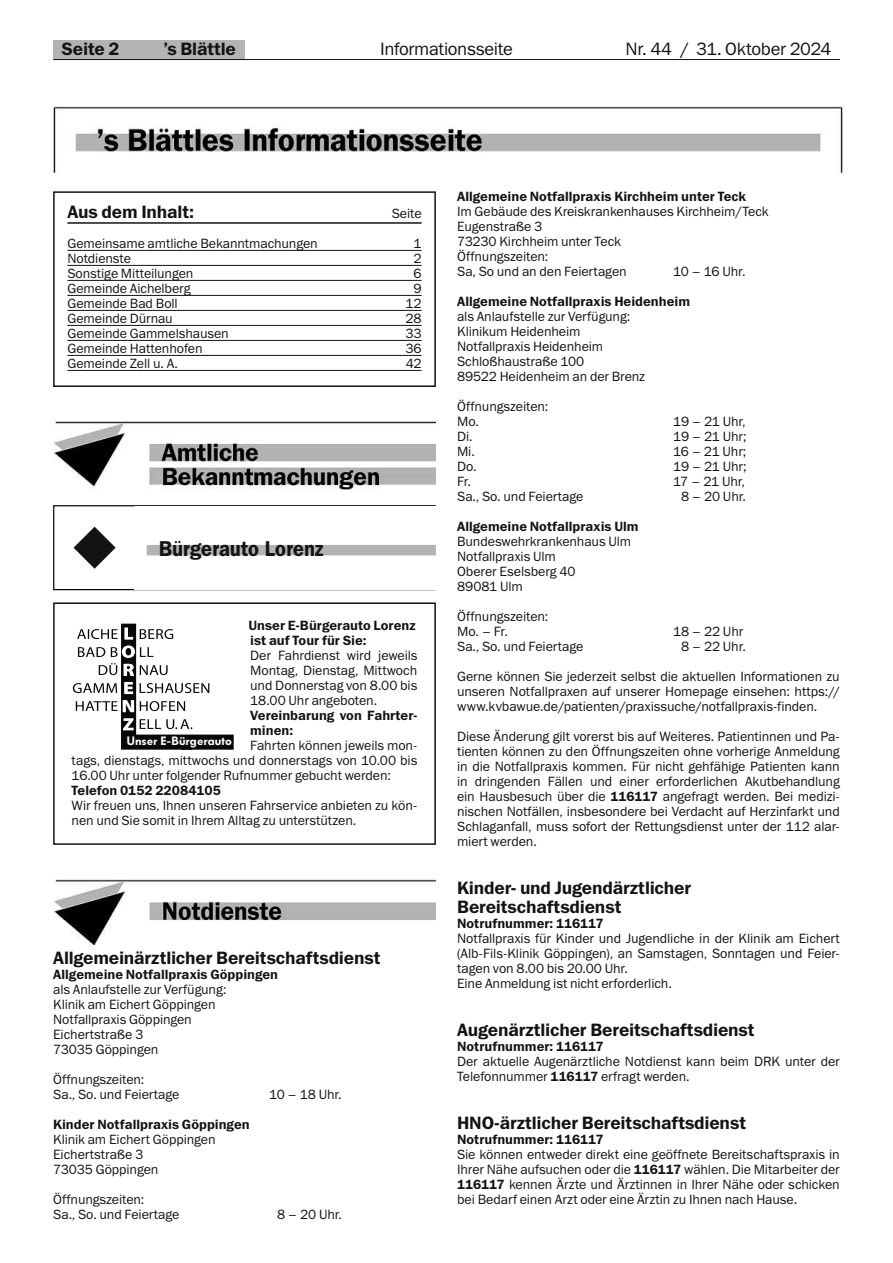
<style>
.page{position:relative;width:893px;height:1263px;background:#fff}
.page>*{position:absolute;margin:0;border:0;box-sizing:border-box;transform-origin:0 0}
.t1{font:21px "Fra Dem";letter-spacing:.03em;color:#121414;scale:.93 1}
.t2{font:18px/19.5px "Franklin Gothic Demi ITC";letter-spacing:-.01em;color:#121414}
.t3{font:18px "Franklin Gothic Book ITC";letter-spacing:-.02em;color:#121414}
.t4{font:13.5px/15px "Franklin Gothic Book ITC";letter-spacing:-.005em;color:#121414}
.t5{font:13.5px/15px "Franklin Gothic Demi ITC";color:#121414}
.t6{font:12px "Fut Dem Bol";letter-spacing:.035em;color:#fff}
.s1{font-family:"Franklin Gothic Demi ITC"}
</style>
<div class="page">
<div style="left:53px;top:40px;width:191px;height:20px;background:#b3b3b3"></div>
<hr style="left:53px;top:59px;width:787px;height:1px;background:#121414">
<hr style="left:67px;top:222px;width:355px;height:2px;background:#121414">
<hr style="left:67px;top:250px;width:355px;height:1px;background:#121414">
<hr style="left:67px;top:265px;width:355px;height:1px;background:#121414">
<hr style="left:67px;top:280px;width:355px;height:1px;background:#121414">
<hr style="left:67px;top:295px;width:355px;height:1px;background:#121414">
<hr style="left:67px;top:310px;width:355px;height:1px;background:#121414">
<hr style="left:67px;top:325px;width:355px;height:1px;background:#121414">
<hr style="left:67px;top:340px;width:355px;height:1px;background:#121414">
<hr style="left:67px;top:355px;width:355px;height:1px;background:#121414">
<hr style="left:67px;top:370px;width:355px;height:1px;background:#121414">
<div style="left:53px;top:191px;width:383px;height:196px;border:2px solid #121414"></div>
<img style="left:53px;top:421px;width:383px;height:69px">
<div style="left:53px;top:505px;width:383px;height:85px;border:1px solid #000"></div>
<div style="left:134px;top:506px;width:302px;height:84px;background:#fff"></div>
<div style="left:147px;top:545px;width:289px;height:10px;background:#b3b3b3"></div>
<svg style="left:74px;top:527px;width:42px;height:42px"></svg>
<svg style="left:73px;top:624px;width:161px;height:126px"></svg>
<div style="left:182px;top:739px;width:10px;height:10px;background:#080808"></div>
<div style="left:182px;top:739px;width:10px;height:11px;border:1px solid #080808"></div>
<div style="left:53px;top:602px;width:383px;height:243px;border:2px solid #121414"></div>
<img style="left:53px;top:880px;width:383px;height:64px">
<img style="left:53px;top:106px;width:790px;height:67px">
<h2 class="t2" style="left:62px;top:39px;width:59px">Seite 2</h2>
<h2 class="t2" style="left:163px;top:39px;width:74px">’s Blättle</h2>
<h2 class="t3" style="left:626px;top:38px;width:207px">Nr. 44 / 31. Oktober 2024</h2>
<h2 class="t3" style="left:380px;top:38px;width:134px">Informationsseite</h2>
<h2 class="t2" style="left:67px;top:202px;width:128px">Aus dem Inhalt:</h2>
<p class="t4" style="left:392px;top:206px;width:31px">Seite</p>
<p class="t4" style="left:67px;top:236px;width:252px">Gemeinsame amtliche Bekanntmachungen</p>
<p class="t4" style="left:413px;top:236px;width:10px">1</p>
<p class="t4" style="left:67px;top:251px;width:65px">Notdienste</p>
<p class="t4" style="left:413px;top:251px;width:10px">2</p>
<p class="t4" style="left:67px;top:266px;width:128px">Sonstige Mitteilungen</p>
<p class="t4" style="left:413px;top:266px;width:10px">6</p>
<p class="t4" style="left:67px;top:281px;width:125px">Gemeinde Aichelberg</p>
<p class="t4" style="left:413px;top:281px;width:10px">9</p>
<p class="t4" style="left:67px;top:296px;width:112px">Gemeinde Bad Boll</p>
<p class="t4" style="left:405px;top:296px;width:18px">12</p>
<p class="t4" style="left:67px;top:311px;width:107px">Gemeinde Dürnau</p>
<p class="t4" style="left:406px;top:311px;width:18px">28</p>
<p class="t4" style="left:67px;top:326px;width:163px">Gemeinde Gammelshausen</p>
<p class="t4" style="left:405px;top:326px;width:18px">33</p>
<p class="t4" style="left:67px;top:341px;width:137px">Gemeinde Hattenhofen</p>
<p class="t4" style="left:405px;top:341px;width:18px">36</p>
<p class="t4" style="left:67px;top:356px;width:112px">Gemeinde Zell u. A.</p>
<p class="t4" style="left:406px;top:356px;width:17px">42</p>
<h1 class="t1" style="left:159px;top:536px;width:178px">Bürgerauto Lorenz</h1>
<p class="t5" style="left:248px;top:618px;width:169px">Unser E-Bürgerauto Lorenz ist auf Tour für Sie:</p>
<p class="t4" style="left:250px;top:648px;width:169px;text-align:justify">Der Fahrdienst wird jeweils Montag, Dienstag, Mittwoch und Donnerstag von 8.00 bis 18.00 Uhr angeboten.</p>
<p class="t5" style="left:250px;top:708px;width:169px">Vereinbarung von Fahrter&shy;minen:</p>
<p class="t4" style="left:72px;top:738px;width:347px;text-align:justify;text-indent:179px">Fahrten können jeweils mon&shy;tags, dienstags, mittwochs und donnerstags von 10.00 bis 16.00 Uhr unter folgender Rufnummer gebucht werden:</p>
<p class="t5" style="left:72px;top:783px;width:151px">Telefon 0152 22084105</p>
<p class="t4" style="left:72px;top:798px;width:347px">Wir freuen uns, Ihnen unseren Fahrservice anbieten zu kön&shy;nen und Sie somit in Ihrem Alltag zu unterstützen.</p>
<p class="t6" style="left:127px;top:734px;width:106px">Unser E-Bürgerauto</p>
<h2 class="t2" style="left:53px;top:948px;width:329px">Allgemeinärztlicher Bereitschaftsdienst</h2>
<p class="t5" style="left:53px;top:967px;width:227px">Allgemeine Notfallpraxis Göppingen</p>
<p class="t4" style="left:53px;top:982px;width:175px">als Anlaufstelle zur Verfügung:<br>Klinik am Eichert Göppingen<br>Notfallpraxis Göppingen<br>Eichertstraße 3<br>73035 Göppingen</p>
<p class="t4" style="left:53px;top:1072px;width:128px">Öffnungszeiten:<br>Sa., So. und Feiertage</p>
<p class="t4" style="left:269px;top:1087px;width:74px">10 – 18 Uhr.</p>
<p class="t5" style="left:53px;top:1117px;width:198px">Kinder Notfallpraxis Göppingen</p>
<p class="t4" style="left:53px;top:1132px;width:164px">Klinik am Eichert Göppingen<br>Eichertstraße 3<br>73035 Göppingen</p>
<p class="t4" style="left:53px;top:1192px;width:128px">Öffnungszeiten:<br>Sa., So. und Feiertage</p>
<p class="t4" style="left:277px;top:1207px;width:66px">8 – 20 Uhr.</p>
<p class="t5" style="left:457px;top:188px;width:290px">Allgemeine Notfallpraxis Kirchheim unter Teck</p>
<p class="t4" style="left:457px;top:203px;width:313px">Im Gebäude des Kreiskrankenhauses Kirchheim/Teck<br>Eugenstraße 3<br>73230 Kirchheim unter Teck<br>Öffnungszeiten:<br>Sa, So und an den Feiertagen</p>
<p class="t4" style="left:673px;top:263px;width:74px">10 – 16 Uhr.</p>
<p class="t5" style="left:457px;top:293px;width:234px">Allgemeine Notfallpraxis Heidenheim</p>
<p class="t4" style="left:457px;top:308px;width:190px">als Anlaufstelle zur Verfügung:<br>Klinikum Heidenheim<br>Notfallpraxis Heidenheim<br>Schloßhaustraße 100<br>89522 Heidenheim an der Brenz</p>
<p class="t4" style="left:457px;top:398px;width:93px">Öffnungszeiten:<br>Mo.</p>
<p class="t4" style="left:673px;top:413px;width:74px">19 – 21 Uhr,</p>
<p class="t4" style="left:457px;top:428px;width:17px">Di.</p>
<p class="t4" style="left:673px;top:428px;width:75px">19 – 21 Uhr;</p>
<p class="t4" style="left:457px;top:443px;width:19px">Mi.</p>
<p class="t4" style="left:673px;top:443px;width:75px">16 – 21 Uhr;</p>
<p class="t4" style="left:457px;top:458px;width:21px">Do.</p>
<p class="t4" style="left:673px;top:458px;width:75px">19 – 21 Uhr;</p>
<p class="t4" style="left:457px;top:473px;width:15px">Fr.</p>
<p class="t4" style="left:673px;top:473px;width:73px">17 – 21 Uhr,</p>
<p class="t4" style="left:457px;top:488px;width:128px">Sa., So. und Feiertage</p>
<p class="t4" style="left:681px;top:488px;width:66px">8 – 20 Uhr.</p>
<p class="t5" style="left:457px;top:518px;width:183px">Allgemeine Notfallpraxis Ulm</p>
<p class="t4" style="left:457px;top:533px;width:175px">Bundeswehrkrankenhaus Ulm<br>Notfallpraxis Ulm<br>Oberer Eselsberg 40<br>89081 Ulm</p>
<p class="t4" style="left:457px;top:608px;width:93px">Öffnungszeiten:<br>Mo. – Fr.</p>
<p class="t4" style="left:673px;top:623px;width:72px">18 – 22 Uhr</p>
<p class="t4" style="left:457px;top:638px;width:128px">Sa., So. und Feiertage</p>
<p class="t4" style="left:681px;top:638px;width:66px">8 – 22 Uhr.</p>
<p class="t4" style="left:457px;top:668px;width:384px;text-align:justify">Gerne können Sie jederzeit selbst die aktuellen Informationen zu unseren Notfallpraxen auf unserer Homepage einsehen: https:// www.kvbawue.de/patienten/praxissuche/notfallpraxis-finden.</p>
<p class="t4" style="left:457px;top:728px;width:384px;text-align:justify">Diese Änderung gilt vorerst bis auf Weiteres. Patientinnen und Pa&shy;tienten können zu den Öffnungszeiten ohne vorherige Anmeldung in die Notfallpraxis kommen. Für nicht gehfähige Patienten kann in dringenden Fällen und einer erforderlichen Akutbehandlung ein Hausbesuch über die <span class="s1">116117</span> angefragt werden. Bei medizi&shy;nischen Notfällen, insbesondere bei Verdacht auf Herzinfarkt und Schlaganfall, muss sofort der Rettungsdienst unter der 112 alar&shy;miert werden.</p>
<h2 class="t2" style="left:457px;top:878px;width:236px">Kinder- und Jugendärztlicher<br>Bereitschaftsdienst</h2>
<p class="t5" style="left:457px;top:916px;width:148px">Notrufnummer: 116117</p>
<p class="t4" style="left:457px;top:931px;width:384px">Notfallpraxis für Kinder und Jugendliche in der Klinik am Eichert (Alb-Fils-Klinik Göppingen), an Samstagen, Sonntagen und Feier&shy;tagen von 8.00 bis 20.00 Uhr.<br>Eine Anmeldung ist nicht erforderlich.</p>
<h2 class="t2" style="left:457px;top:1020px;width:299px">Augenärztlicher Bereitschaftsdienst</h2>
<p class="t5" style="left:457px;top:1039px;width:148px">Notrufnummer: 116117</p>
<p class="t4" style="left:457px;top:1054px;width:384px">Der aktuelle Augenärztliche Notdienst kann beim DRK unter der<br>Telefonnummer <span class="s1">116117</span> erfragt werden.</p>
<h2 class="t2" style="left:457px;top:1113px;width:291px">HNO-ärztlicher Bereitschaftsdienst</h2>
<p class="t5" style="left:457px;top:1132px;width:148px">Notrufnummer: 116117</p>
<p class="t4" style="left:457px;top:1147px;width:384px;text-align:justify">Sie können entweder direkt eine geöffnete Bereitschaftspraxis in Ihrer Nähe aufsuchen oder die <span class="s1">116117</span> wählen. Die Mitarbeiter der <span class="s1">116117</span> kennen Ärzte und Ärztinnen in Ihrer Nähe oder schicken bei Bedarf einen Arzt oder eine Ärztin zu Ihnen nach Hause.</p>
</div>
